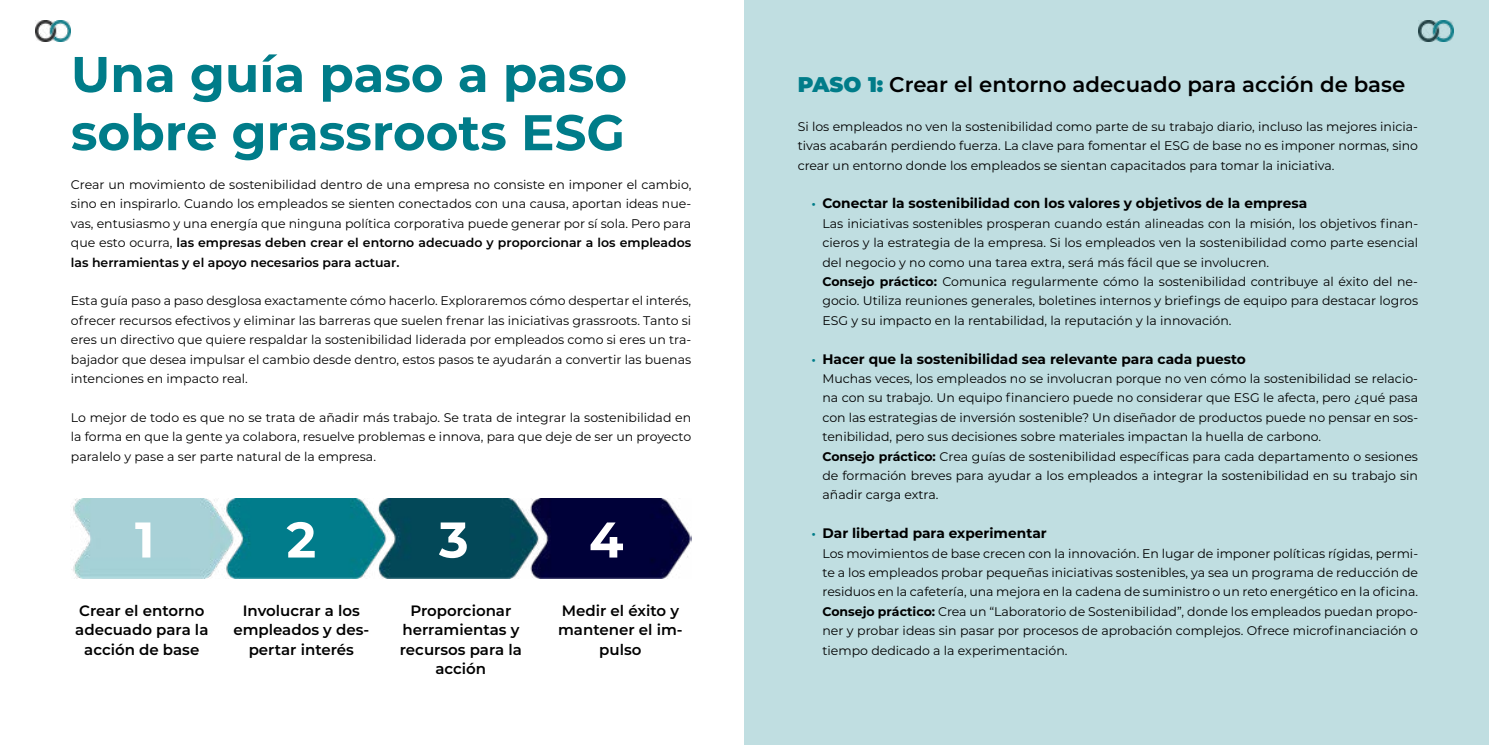
<style>
.page{position:relative;width:1489px;height:745px;background:#fff}
.page>*{position:absolute;margin:0;border:0;box-sizing:border-box;transform-origin:0 0}
.t1{font:700 50px/58.1px "Montserrat";color:#007c89}
.t2{font:700 50px "Montserrat";color:#fff}
.t3{font:600 21.25px "Montserrat";color:#000}
.t4{font:600 15px/19.4px "Montserrat";color:#000;text-align:center}
.t5{font:700 13.75px "Montserrat";color:#000}
.t6{font:12.5px/19.4px "Montserrat";color:#000;text-align:justify}
.s1{font-weight:600}
.s2{font-weight:900;color:#007c89}
.s3{font-family:"Myriad Pro";font-weight:400;color:#007c89}
.s4{font-weight:700}
</style>
<div class="page">
<img style="left:36px;top:20px;width:35px;height:21px">
<div style="left:744px;top:0;width:744px;height:744px;background:#c0dee1"></div>
<img style="left:71px;top:498px;width:620px;height:79px">
<h1 class="t1" style="left:71px;top:43px;width:557px">Una guía paso a paso sobre grassroots ESG</h1>
<p class="t6" style="left:71px;top:174px;width:622px">Crear un movimiento de sostenibilidad dentro de una empresa no consiste en imponer el cambio, sino en inspirarlo. Cuando los empleados se sienten conectados con una causa, aportan ideas nue&shy;vas, entusiasmo y una energía que ninguna política corporativa puede generar por sí sola. Pero para que esto ocurra, <span class="s1">las empresas deben crear el entorno adecuado y proporcionar a los empleados las herramientas y el apoyo necesarios para actuar.</span></p>
<p class="t6" style="left:71px;top:290px;width:622px">Esta guía paso a paso desglosa exactamente cómo hacerlo. Exploraremos cómo despertar el interés, ofrecer recursos efectivos y eliminar las barreras que suelen frenar las iniciativas grassroots. Tanto si eres un directivo que quiere respaldar la sostenibilidad liderada por empleados como si eres un tra&shy;bajador que desea impulsar el cambio desde dentro, estos pasos te ayudarán a convertir las buenas intenciones en impacto real.</p>
<p class="t6" style="left:71px;top:407px;width:622px">Lo mejor de todo es que no se trata de añadir más trabajo. Se trata de integrar la sostenibilidad en la forma en que la gente ya colabora, resuelve problemas e innova, para que deje de ser un proyecto paralelo y pase a ser parte natural de la empresa.</p>
<h1 class="t2" style="left:135px;top:503px;width:21px">1</h1>
<h1 class="t2" style="left:286px;top:503px;width:31px">2</h1>
<h1 class="t2" style="left:439px;top:503px;width:31px">3</h1>
<h1 class="t2" style="left:589px;top:503px;width:36px">4</h1>
<p class="t4" style="left:75px;top:599px;width:135px">Crear el entorno adecuado para la acción de base</p>
<p class="t4" style="left:233px;top:599px;width:137px">Involucrar a los empleados y des&shy;pertar interés</p>
<p class="t4" style="left:400px;top:599px;width:124px">Proporcionar herramientas y recursos para la acción</p>
<p class="t4" style="left:558px;top:599px;width:126px">Medir el éxito y mantener el im&shy;pulso</p>
<h2 class="t3" style="left:797px;top:69px;width:609px"><span class="s2">PASO 1:</span> Crear el entorno adecuado para acción de base</h2>
<p class="t6" style="left:797px;top:116px;width:622px">Si los empleados no ven la sostenibilidad como parte de su trabajo diario, incluso las mejores inicia&shy;tivas acabarán perdiendo fuerza. La clave para fomentar el ESG de base no es imponer normas, sino crear un entorno donde los empleados se sientan capacitados para tomar la iniciativa.</p>
<p class="t5" style="left:811px;top:193px;width:497px"><span class="s3">•</span> Conectar la sostenibilidad con los valores y objetivos de la empresa</p>
<p class="t6" style="left:822px;top:213px;width:597px;text-align:left">Las iniciativas sostenibles prosperan cuando están alineadas con la misión, los objetivos finan&shy;cieros y la estrategia de la empresa. Si los empleados ven la sostenibilidad como parte esencial del negocio y no como una tarea extra, será más fácil que se involucren.<br><span class="s4">Consejo práctico:</span> Comunica regularmente cómo la sostenibilidad contribuye al éxito del ne&shy;gocio. Utiliza reuniones generales, boletines internos y briefings de equipo para destacar logros ESG y su impacto en la rentabilidad, la reputación y la innovación.</p>
<p class="t5" style="left:811px;top:348px;width:435px"><span class="s3">•</span> Hacer que la sostenibilidad sea relevante para cada puesto</p>
<p class="t6" style="left:822px;top:368px;width:597px;text-align:left">Muchas veces, los empleados no se involucran porque no ven cómo la sostenibilidad se relacio&shy;na con su trabajo. Un equipo financiero puede no considerar que ESG le afecta, pero ¿qué pasa con las estrategias de inversión sostenible? Un diseñador de productos puede no pensar en sos&shy;tenibilidad, pero sus decisiones sobre materiales impactan la huella de carbono.<br><span class="s4">Consejo práctico:</span> Crea guías de sostenibilidad específicas para cada departamento o sesiones de formación breves para ayudar a los empleados a integrar la sostenibilidad en su trabajo sin añadir carga extra.</p>
<p class="t5" style="left:811px;top:523px;width:236px"><span class="s3">•</span> Dar libertad para experimentar</p>
<p class="t6" style="left:822px;top:542px;width:597px">Los movimientos de base crecen con la innovación. En lugar de imponer políticas rígidas, permi&shy;te a los empleados probar pequeñas iniciativas sostenibles, ya sea un programa de reducción de residuos en la cafetería, una mejora en la cadena de suministro o un reto energético en la oficina.<br><span class="s4">Consejo práctico:</span> Crea un “Laboratorio de Sostenibilidad”, donde los empleados puedan propo&shy;ner y probar ideas sin pasar por procesos de aprobación complejos. Ofrece microfinanciación o tiempo dedicado a la experimentación.</p>
</div>
